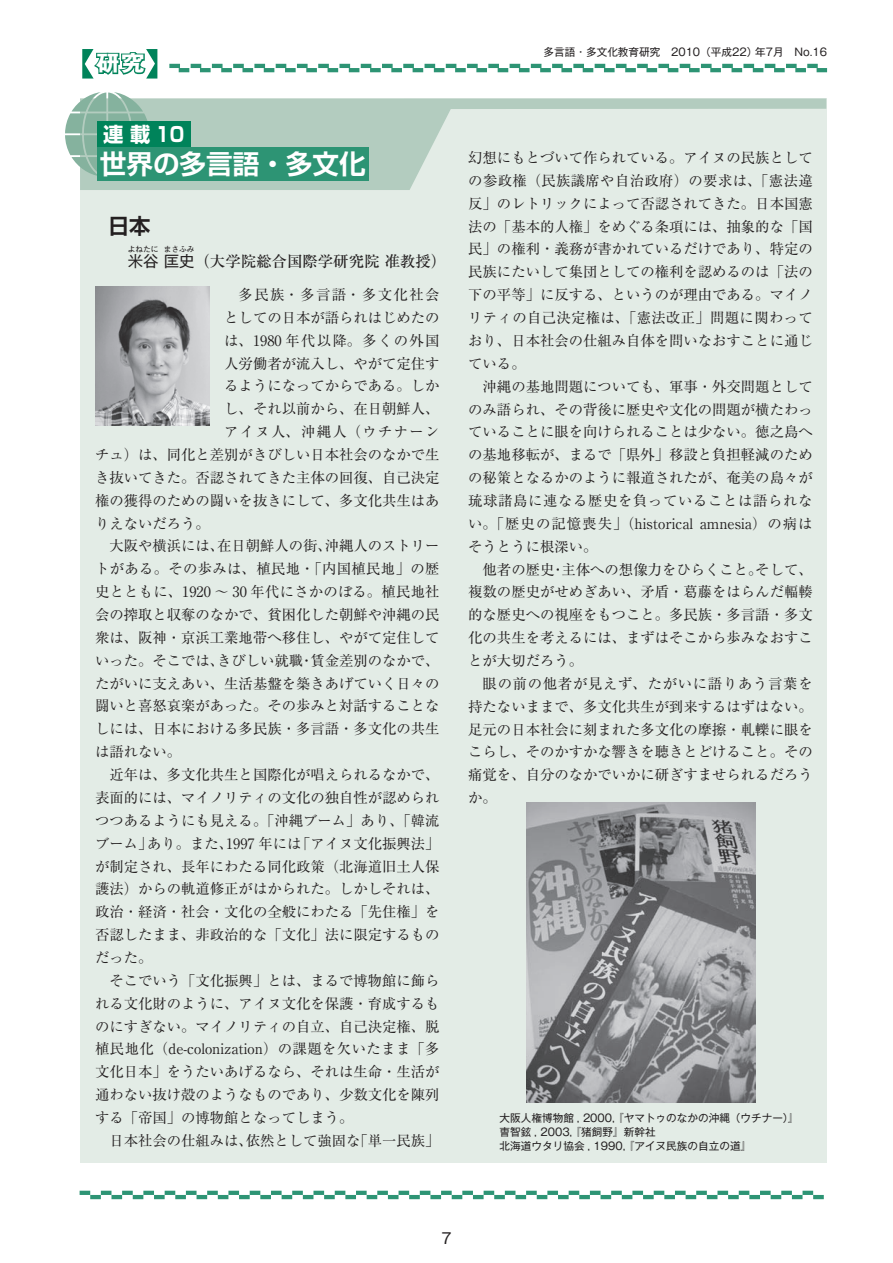
<style>
.page{position:relative;width:893px;height:1263px;background:#fff}
.page>*{position:absolute;margin:0;border:0;box-sizing:border-box;transform-origin:0 0}
.t1{font:700 26.55px "Shin Go Pro De";color:#fff}
.t2{font:700 21.3px "Shin Go Pro De";color:#231f20}
.t3{font:700 21px "Gothic MB101 Pro";color:#fff;scale:1.11 1}
.t4{font:700 20.25px "Shin Go Pro";color:#fff}
.t5{font:500 15.45px "Ryumin Pro";color:#231f20}
.t6{font:14.85px "Gothic MB101 Pro";color:#231f20}
.t7{font:14.4px/22.8px "Ryumin Pro";color:#231f20;text-align:justify}
.t8{font:14.4px "Ryumin Pro";letter-spacing:.09em;color:#231f20}
.t9{font:14.4px "Ryumin Pro";letter-spacing:.025em;color:#231f20}
.t10{font:14.4px "Ryumin Pro";letter-spacing:.1em;color:#231f20}
.t11{font:10.65px/13.8px "Gothic MB101 Pro";color:#231f20}
.t12{font:7.65px "Gothic MB101 Pro";color:#231f20}
.s1{font-family:"Gothic MB101 Pro";font-weight:400}
</style>
<div class="page">
<svg style="left:80px;top:1191px;width:744px;height:8px"></svg>
<div style="left:80px;top:99px;width:746px;height:1064px;background:#e3ece6"></div>
<svg style="left:80px;top:99px;width:746px;height:91px"></svg>
<svg style="left:65px;top:92px;width:85px;height:85px"></svg>
<svg style="left:82px;top:49px;width:75px;height:30px"></svg>
<div style="left:97px;top:147px;width:271px;height:34px;background:#2d9474"></div>
<div style="left:97px;top:122px;width:93px;height:25px;background:#00835a"></div>
<svg style="left:169px;top:64px;width:658px;height:8px"></svg>
<img style="left:95px;top:287px;width:115px;height:139px">
<img style="left:527px;top:803px;width:228px;height:299px">
<h3 class="t3" style="left:96px;top:46px;width:45px">研究</h3>
<h3 class="t4" style="left:103px;top:118px;width:83px">連 載 10</h3>
<h1 class="t1" style="left:100px;top:142px;width:267px">世界の多言語・多文化</h1>
<h2 class="t2" style="left:108px;top:208px;width:65px">日本　</h2>
<p class="t5" style="left:128px;top:249px;width:320px"><span class="s1">米谷 匡史</span>（大学院総合国際学研究院 准教授）</p>
<p class="t12" style="left:128px;top:243px;width:32px">よねたに</p>
<p class="t12" style="left:164px;top:243px;width:32px">まさふみ</p>
<p class="t10" style="left:239px;top:283px;width:202px">多民族・多言語・多文化社会</p>
<p class="t7" style="left:224px;top:305px;width:217px">としての日本が語られはじめたの</p>
<p class="t8" style="left:224px;top:329px;width:217px">は、1980 年代以降。多くの外国</p>
<p class="t7" style="left:224px;top:351px;width:217px">人労働者が流入し、やがて定住す</p>
<p class="t7" style="left:224px;top:374px;width:217px">るようになってからである。しか</p>
<p class="t7" style="left:224px;top:396px;width:217px">し、それ以前から、在日朝鮮人、</p>
<p class="t8" style="left:224px;top:420px;width:217px">アイヌ人、沖縄人（ウチナーン</p>
<p class="t7" style="left:95px;top:442px;width:346px">チュ）は、同化と差別がきびしい日本社会のなかで生</p>
<p class="t7" style="left:95px;top:465px;width:346px">き抜いてきた。否認されてきた主体の回復、自己決定</p>
<p class="t7" style="left:95px;top:488px;width:346px">権の獲得のための闘いを抜きにして、多文化共生はあ</p>
<p class="t7" style="left:95px;top:511px;width:116px">りえないだろう。</p>
<p class="t7" style="left:109px;top:534px;width:332px">大阪や横浜には、在日朝鮮人の街、沖縄人のストリー</p>
<p class="t9" style="left:95px;top:558px;width:346px">トがある。その歩みは、植民地・「内国植民地」の歴</p>
<p class="t7" style="left:95px;top:579px;width:346px">史とともに、1920 ～ 30 年代にさかのぼる。植民地社</p>
<p class="t7" style="left:95px;top:602px;width:346px">会の搾取と収奪のなかで、貧困化した朝鮮や沖縄の民</p>
<p class="t7" style="left:95px;top:625px;width:346px">衆は、阪神・京浜工業地帯へ移住し、やがて定住して</p>
<p class="t7" style="left:95px;top:648px;width:346px">いった。そこでは、きびしい就職・賃金差別のなかで、</p>
<p class="t7" style="left:95px;top:671px;width:346px">たがいに支えあい、生活基盤を築きあげていく日々の</p>
<p class="t7" style="left:95px;top:694px;width:346px">闘いと喜怒哀楽があった。その歩みと対話することな</p>
<p class="t7" style="left:95px;top:716px;width:346px">しには、日本における多民族・多言語・多文化の共生</p>
<p class="t7" style="left:95px;top:739px;width:88px">は語れない。</p>
<p class="t7" style="left:109px;top:762px;width:332px">近年は、多文化共生と国際化が唱えられるなかで、</p>
<p class="t7" style="left:95px;top:785px;width:346px">表面的には、マイノリティの文化の独自性が認められ</p>
<p class="t7" style="left:95px;top:808px;width:346px">つつあるようにも見える。「沖縄ブーム」あり、「韓流</p>
<p class="t7" style="left:95px;top:831px;width:346px">ブーム」あり。また、1997 年には「アイヌ文化振興法」</p>
<p class="t7" style="left:95px;top:854px;width:346px">が制定され、長年にわたる同化政策（北海道旧土人保</p>
<p class="t7" style="left:95px;top:877px;width:346px">護法）からの軌道修正がはかられた。しかしそれは、</p>
<p class="t7" style="left:95px;top:899px;width:346px">政治・経済・社会・文化の全般にわたる「先住権」を</p>
<p class="t7" style="left:95px;top:922px;width:346px">否認したまま、非政治的な「文化」法に限定するもの</p>
<p class="t7" style="left:95px;top:945px;width:59px">だった。</p>
<p class="t7" style="left:109px;top:968px;width:332px">そこでいう「文化振興」とは、まるで博物館に飾ら</p>
<p class="t7" style="left:95px;top:991px;width:346px">れる文化財のように、アイヌ文化を保護・育成するも</p>
<p class="t7" style="left:95px;top:1014px;width:346px">のにすぎない。マイノリティの自立、自己決定権、脱</p>
<p class="t7" style="left:95px;top:1037px;width:346px">植民地化（de-colonization）の課題を欠いたまま「多</p>
<p class="t7" style="left:95px;top:1059px;width:346px">文化日本」をうたいあげるなら、それは生命・生活が</p>
<p class="t7" style="left:95px;top:1082px;width:346px">通わない抜け殻のようなものであり、少数文化を陳列</p>
<p class="t7" style="left:95px;top:1105px;width:260px">する「帝国」の博物館となってしまう。</p>
<p class="t7" style="left:109px;top:1128px;width:332px">日本社会の仕組みは、依然として強固な「単一民族」</p>
<p class="t11" style="left:544px;top:43px;width:285px">多言語・多文化教育研究　2010（平成22）年7月　No.16</p>
<p class="t7" style="left:468px;top:145px;width:346px">幻想にもとづいて作られている。アイヌの民族としての参政権（民族議席や自治政府）の要求は、「憲法違反」のレトリックによって否認されてきた。日本国憲法の「基本的人権」をめぐる条項には、抽象的な「国民」の権利・義務が書かれているだけであり、特定の民族にたいして集団としての権利を認めるのは「法の下の平等」に反する、というのが理由である。マイノリティの自己決定権は、「憲法改正」問題に関わっており、日本社会の仕組み自体を問いなおすことに通じている。</p>
<p class="t7" style="left:468px;top:374px;width:346px;text-indent:14px">沖縄の基地問題についても、軍事・外交問題としてのみ語られ、その背後に歴史や文化の問題が横たわっていることに眼を向けられることは少ない。徳之島への基地移転が、まるで「県外」移設と負担軽減のための秘策となるかのように報道されたが、奄美の島々が琉球諸島に連なる歴史を負っていることは語られない。「歴史の記憶喪失」（historical amnesia）の病はそうとうに根深い。</p>
<p class="t7" style="left:468px;top:557px;width:346px;text-indent:14px">他者の歴史・主体への想像力をひらくこと。そして、複数の歴史がせめぎあい、矛盾・葛藤をはらんだ輻輳的な歴史への視座をもつこと。多民族・多言語・多文化の共生を考えるには、まずはそこから歩みなおすことが大切だろう。</p>
<p class="t7" style="left:468px;top:671px;width:346px;text-indent:14px">眼の前の他者が見えず、たがいに語りあう言葉を持たないままで、多文化共生が到来するはずはない。足元の日本社会に刻まれた多文化の摩擦・軋轢に眼をこらし、そのかすかな響きを聴きとどけること。その痛覚を、自分のなかでいかに研ぎすませられるだろうか。</p>
<p class="t11" style="left:500px;top:1110px;width:301px">大阪人権博物館 , 2000, 『ヤマトゥのなかの沖縄（ウチナー）』曺智鉉 , 2003, 『猪飼野』新幹社<br>北海道ウタリ協会 , 1990, 『アイヌ民族の自立の道』</p>
<p class="t6" style="left:441px;top:1226px;width:12px">7</p>
</div>
